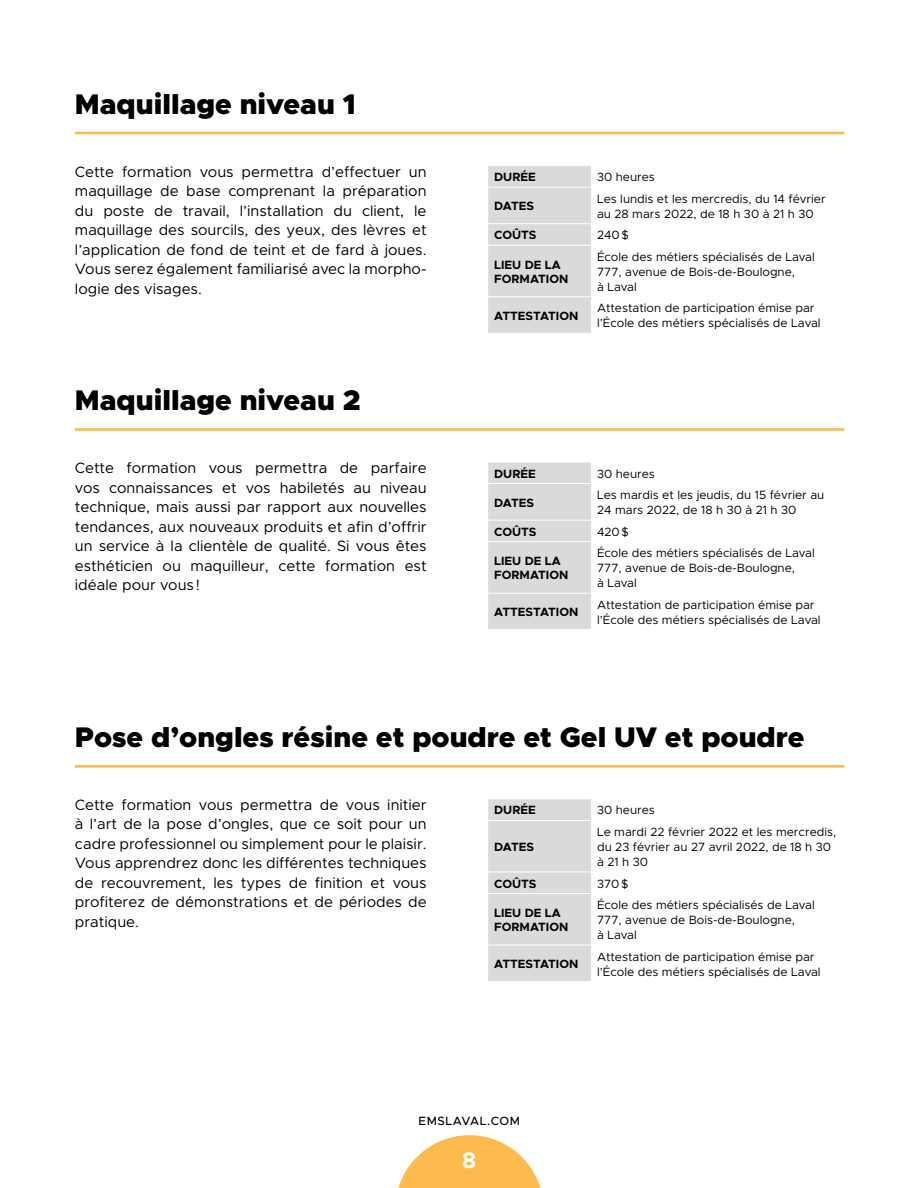
<style>
.page{position:relative;width:918px;height:1188px;background:#fff}
.page>*{position:absolute;margin:0;border:0;box-sizing:border-box;transform-origin:0 0}
.t1{font:900 28.5px "Metropolis";color:#000}
.t2{font:700 22.5px "Metropolis";color:#fff}
.t3{font:15px/19.5px "Metropolis";color:#000;text-align:justify}
.t4{font:12px/15px "Metropolis";color:#000}
.t5{font:700 12px/13.5px "Metropolis";color:#000}
.t6{font:500 12px "Metropolis";letter-spacing:.05em;color:#000}
</style>
<div class="page">
<svg style="left:398px;top:1135px;width:143px;height:53px"></svg>
<hr style="left:75px;top:132px;width:769px;height:2px;background:#fdba4d">
<div style="left:488px;top:166px;width:103px;height:167px;background:#dadada"></div>
<hr style="left:488px;top:187px;width:103px;height:1px;background:#fff">
<hr style="left:488px;top:223px;width:103px;height:1px;background:#fff">
<hr style="left:488px;top:245px;width:103px;height:1px;background:#fff">
<hr style="left:488px;top:296px;width:103px;height:1px;background:#fff">
<hr style="left:75px;top:428px;width:769px;height:3px;background:#fdba4d">
<div style="left:488px;top:463px;width:103px;height:166px;background:#dadada"></div>
<hr style="left:488px;top:483px;width:103px;height:1px;background:#fff">
<hr style="left:488px;top:520px;width:103px;height:1px;background:#fff">
<hr style="left:488px;top:541px;width:103px;height:1px;background:#fff">
<hr style="left:488px;top:593px;width:103px;height:1px;background:#fff">
<hr style="left:75px;top:765px;width:769px;height:3px;background:#fdba4d">
<div style="left:488px;top:800px;width:103px;height:181px;background:#dadada"></div>
<hr style="left:488px;top:820px;width:103px;height:1px;background:#fff">
<hr style="left:488px;top:872px;width:103px;height:1px;background:#fff">
<hr style="left:488px;top:893px;width:103px;height:1px;background:#fff">
<hr style="left:488px;top:945px;width:103px;height:1px;background:#fff">
<h1 class="t1" style="left:75px;top:86px;width:282px">Maquillage niveau 1</h1>
<p class="t3" style="left:75px;top:162px;width:353px">Cette formation vous permettra d’effectuer un maquillage de base comprenant la préparation du poste de travail, l’installation du client, le maquillage des sourcils, des yeux, des lèvres et l’application de fond de teint et de fard à joues.<br>Vous serez également familiarisé avec la morpho&shy;logie des visages.</p>
<p class="t5" style="left:494px;top:170px;width:43px">DURÉE</p>
<p class="t4" style="left:597px;top:170px;width:59px">30 heures</p>
<p class="t5" style="left:494px;top:199px;width:41px">DATES</p>
<p class="t4" style="left:597px;top:191px;width:230px">Les lundis et les mercredis, du 14 février au 28 mars 2022, de 18 h 30 à 21 h 30</p>
<p class="t5" style="left:494px;top:228px;width:44px">COÛTS</p>
<p class="t4" style="left:597px;top:228px;width:33px">240$</p>
<p class="t5" style="left:494px;top:258px;width:76px">LIEU DE LA<br>FORMATION</p>
<p class="t4" style="left:597px;top:249px;width:219px">École des métiers spécialisés de Laval<br>777, avenue de Bois-de-Boulogne,<br>à Laval</p>
<p class="t5" style="left:494px;top:309px;width:86px">ATTESTATION</p>
<p class="t4" style="left:597px;top:301px;width:225px">Attestation de participation émise par l’École des métiers spécialisés de Laval</p>
<h1 class="t1" style="left:75px;top:382px;width:287px">Maquillage niveau 2</h1>
<p class="t3" style="left:75px;top:458px;width:353px">Cette formation vous permettra de parfaire vos connaissances et vos habiletés au niveau technique, mais aussi par rapport aux nouvelles tendances, aux nouveaux produits et afin d’offrir un service à la clientèle de qualité. Si vous êtes esthéticien ou maquilleur, cette formation est idéale pour vous !</p>
<p class="t5" style="left:494px;top:467px;width:43px">DURÉE</p>
<p class="t4" style="left:597px;top:466px;width:59px">30 heures</p>
<p class="t5" style="left:494px;top:496px;width:41px">DATES</p>
<p class="t4" style="left:597px;top:487px;width:229px">Les mardis et les jeudis, du 15 février au<br>24 mars 2022, de 18 h 30 à 21 h 30</p>
<p class="t5" style="left:494px;top:525px;width:44px">COÛTS</p>
<p class="t4" style="left:597px;top:524px;width:33px">420$</p>
<p class="t5" style="left:494px;top:555px;width:76px">LIEU DE LA<br>FORMATION</p>
<p class="t4" style="left:597px;top:546px;width:219px">École des métiers spécialisés de Laval<br>777, avenue de Bois-de-Boulogne,<br>à Laval</p>
<p class="t5" style="left:494px;top:605px;width:86px">ATTESTATION</p>
<p class="t4" style="left:597px;top:597px;width:225px">Attestation de participation émise par l’École des métiers spécialisés de Laval</p>
<h1 class="t1" style="left:75px;top:719px;width:731px">Pose d’ongles résine et poudre et Gel UV et poudre</h1>
<p class="t3" style="left:75px;top:795px;width:353px">Cette formation vous permettra de vous initier à l’art de la pose d’ongles, que ce soit pour un cadre professionnel ou simplement pour le plaisir.<br>Vous apprendrez donc les différentes techniques de recouvrement, les types de finition et vous profiterez de démonstrations et de périodes de pratique.</p>
<p class="t5" style="left:494px;top:804px;width:43px">DURÉE</p>
<p class="t4" style="left:597px;top:803px;width:59px">30 heures</p>
<p class="t4" style="left:597px;top:824px;width:241px">Le mardi 22 février 2022 et les mercredis, du 23 février au 27 avril 2022, de 18 h 30 à 21 h 30</p>
<p class="t5" style="left:494px;top:840px;width:41px">DATES</p>
<p class="t5" style="left:494px;top:877px;width:44px">COÛTS</p>
<p class="t4" style="left:597px;top:876px;width:33px">370$</p>
<p class="t5" style="left:494px;top:906px;width:76px">LIEU DE LA<br>FORMATION</p>
<p class="t4" style="left:597px;top:897px;width:219px">École des métiers spécialisés de Laval<br>777, avenue de Bois-de-Boulogne,<br>à Laval</p>
<p class="t5" style="left:494px;top:957px;width:86px">ATTESTATION</p>
<p class="t4" style="left:597px;top:949px;width:225px">Attestation de participation émise par l’École des métiers spécialisés de Laval</p>
<p class="t6" style="left:419px;top:1114px;width:103px">EMSLAVAL.COM</p>
<h2 class="t2" style="left:462px;top:1146px;width:16px">8</h2>
</div>
